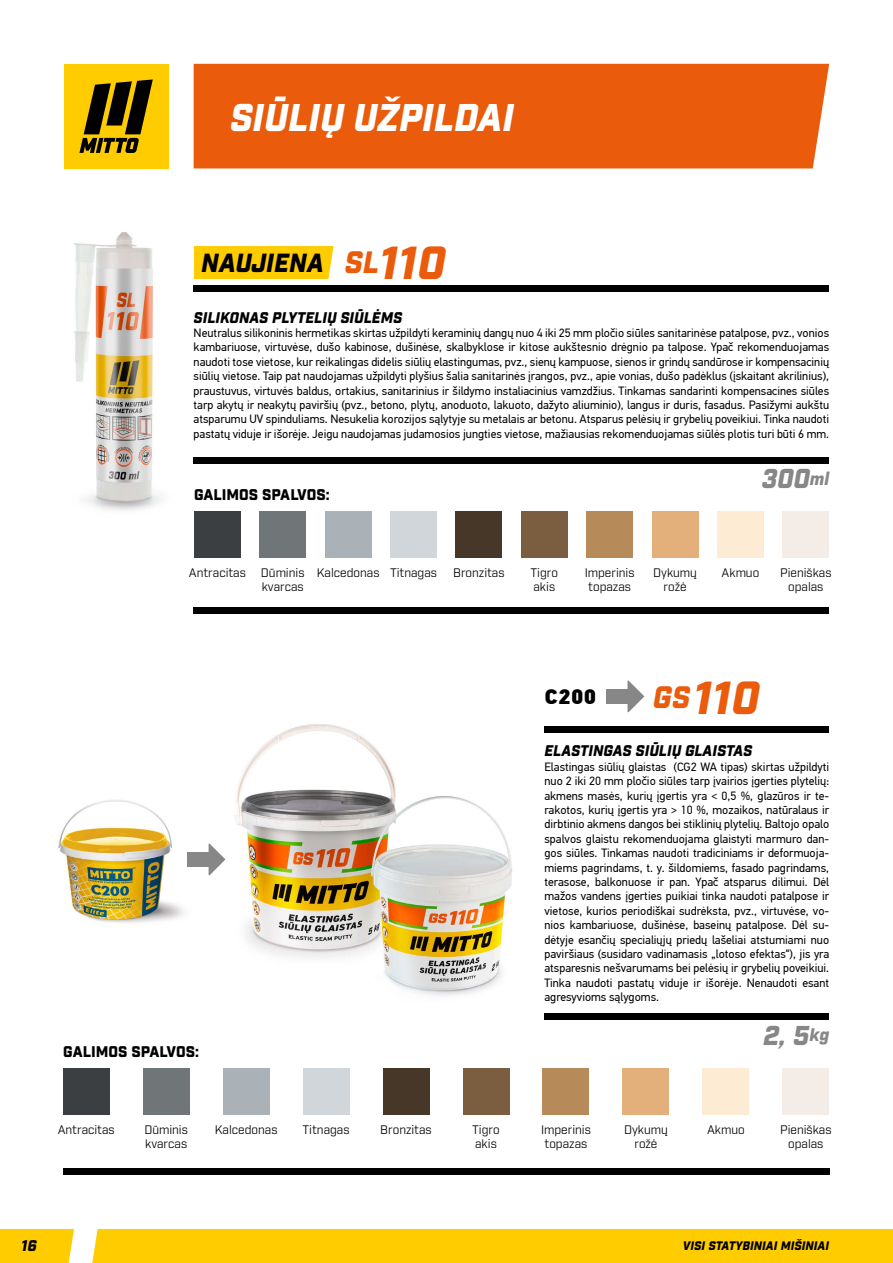
<style>
.page{position:relative;width:893px;height:1263px;background:#fff}
.page>*{position:absolute;margin:0;border:0;box-sizing:border-box;transform-origin:0 0}
.t1{font:italic 900 45px "Industry";color:#ea5b0b}
.t2{font:italic 900 37.5px "Industry";color:#fff}
.t3{font:italic 900 26.55px "Industry";color:#878787}
.t4{font:italic 900 25.5px "Industry";color:#000}
.t5{font:900 21px "PF Din Text Pro";color:#000}
.t6{font:italic 900 15px "Industry";color:#000}
.t7{font:900 15px "Industry";color:#000}
.t8{font:12px/14.4px "PF Din Text Pro";color:#000;text-align:justify}
.t9{font:12px/14.4px "Industry";color:#000}
.t10{font:italic 900 12px "Industry";color:#000}
.s1{font-size:30px}
.s2{font-size:17.7px}
</style>
<div class="page">
<div style="left:92px;top:1229px;width:801px;height:34px;background:#fc0"></div>
<div style="left:0;top:1229px;width:74px;height:34px;background:#fc0"></div>
<div style="left:64px;top:64px;width:104px;height:104px;background:#fc0"></div>
<svg style="left:79px;top:79px;width:74px;height:74px"></svg>
<div style="left:194px;top:64px;width:635px;height:104px;background:#ea5b0b"></div>
<img style="left:73px;top:232px;width:218px;height:279px">
<div style="left:194px;top:285px;width:635px;height:7px;background:#000"></div>
<div style="left:194px;top:457px;width:635px;height:6px;background:#000"></div>
<div style="left:194px;top:607px;width:635px;height:7px;background:#000"></div>
<div style="left:194px;top:246px;width:140px;height:33px;background:#fc0"></div>
<img style="left:208px;top:724px;width:304px;height:272px">
<img style="left:58px;top:800px;width:126px;height:123px">
<div style="left:187px;top:852px;width:24px;height:15px;background:#878787"></div>
<svg style="left:209px;top:843px;width:16px;height:32px"></svg>
<div style="left:606px;top:689px;width:24px;height:15px;background:#878787"></div>
<svg style="left:627px;top:680px;width:17px;height:32px"></svg>
<div style="left:544px;top:726px;width:285px;height:6px;background:#000"></div>
<div style="left:544px;top:1013px;width:285px;height:7px;background:#000"></div>
<div style="left:63px;top:1168px;width:766px;height:6px;background:#000"></div>
<div style="left:194px;top:511px;width:47px;height:47px;background:#3c3f41"></div>
<div style="left:63px;top:1068px;width:47px;height:46px;background:#3c3f41"></div>
<div style="left:259px;top:511px;width:47px;height:47px;background:#707578"></div>
<div style="left:143px;top:1068px;width:47px;height:46px;background:#707578"></div>
<div style="left:325px;top:511px;width:47px;height:47px;background:#aab2b8"></div>
<div style="left:223px;top:1068px;width:47px;height:46px;background:#aab2b8"></div>
<div style="left:390px;top:511px;width:47px;height:47px;background:#d1d6da"></div>
<div style="left:303px;top:1068px;width:46px;height:46px;background:#d1d6da"></div>
<div style="left:455px;top:511px;width:47px;height:47px;background:#463729"></div>
<div style="left:383px;top:1068px;width:46px;height:46px;background:#463729"></div>
<div style="left:521px;top:511px;width:47px;height:47px;background:#7b5d3f"></div>
<div style="left:463px;top:1068px;width:46px;height:46px;background:#7b5d3f"></div>
<div style="left:586px;top:511px;width:47px;height:47px;background:#b78a5a"></div>
<div style="left:543px;top:1068px;width:46px;height:46px;background:#b78a5a"></div>
<div style="left:652px;top:511px;width:46px;height:47px;background:#e3b07b"></div>
<div style="left:622px;top:1068px;width:47px;height:46px;background:#e3b07b"></div>
<div style="left:717px;top:511px;width:47px;height:47px;background:#feebd3"></div>
<div style="left:702px;top:1068px;width:47px;height:46px;background:#feebd3"></div>
<div style="left:782px;top:511px;width:47px;height:47px;background:#f4ece6"></div>
<div style="left:782px;top:1068px;width:47px;height:46px;background:#f4ece6"></div>
<h2 class="t2" style="left:230px;top:95px;width:286px">SIŪLIŲ UŽPILDAI</h2>
<h3 class="t4" style="left:201px;top:247px;width:124px">NAUJIENA</h3>
<h1 class="t1" style="left:344px;top:235px;width:102px"><span class="s1">SL</span>110</h1>
<p class="t6" style="left:194px;top:308px;width:210px">SILIKONAS PLYTELIŲ SIŪLĖMS</p>
<p class="t8" style="left:194px;top:326px;width:637px">Neutralus silikoninis hermetikas skirtas užpildyti keraminių dangų nuo 4 iki 25 mm pločio siūles sanitarinėse patalpose, pvz., vonios kambariuose, virtuvėse, dušo kabinose, dušinėse, skalbyklose ir kitose aukštesnio drėgnio pa talpose. Ypač rekomenduojamas naudoti tose vietose, kur reikalingas didelis siūlių elastingumas, pvz., sienų kampuose, sienos ir grindų sandūrose ir kompensacinių siūlių vietose. Taip pat naudojamas užpildyti plyšius šalia sanitarinės įrangos, pvz., apie vonias, dušo padėklus (įskaitant akrilinius), praustuvus, virtuvės baldus, ortakius, sanitarinius ir šildymo instaliacinius vamzdžius. Tinkamas sandarinti kompensacines siūles tarp akytų ir neakytų paviršių (pvz., betono, plytų, anoduoto, lakuoto, dažyto aliuminio), langus ir duris, fasadus. Pasižymi aukštu atsparumu UV spinduliams. Nesukelia korozijos sąlytyje su metalais ar betonu. Atsparus pelėsių ir grybelių poveikiui. Tinka naudoti pastatų viduje ir išorėje. Jeigu naudojamas judamosios jungties vietose, mažiausias rekomenduojamas siūlės plotis turi būti 6 mm.</p>
<p class="t7" style="left:194px;top:486px;width:137px">GALIMOS SPALVOS:</p>
<h3 class="t3" style="left:761px;top:463px;width:69px">300<span class="s2">ml</span></h3>
<p class="t9" style="left:189px;top:566px;width:59px">Antracitas</p>
<p class="t9" style="left:261px;top:566px;width:45px">Dūminis kvarcas</p>
<p class="t9" style="left:317px;top:566px;width:64px">Kalcedonas</p>
<p class="t9" style="left:390px;top:566px;width:49px">Titnagas</p>
<p class="t9" style="left:453px;top:566px;width:53px">Bronzitas</p>
<p class="t9" style="left:531px;top:566px;width:29px">Tigro akis</p>
<p class="t9" style="left:585px;top:566px;width:51px">Imperinis topazas</p>
<p class="t9" style="left:653px;top:566px;width:45px;text-align:center">Dykumų rožė</p>
<p class="t9" style="left:722px;top:566px;width:39px">Akmuo</p>
<p class="t9" style="left:780px;top:566px;width:53px;text-align:center">Pieniškas opalas</p>
<p class="t7" style="left:63px;top:1042px;width:137px">GALIMOS SPALVOS:</p>
<p class="t9" style="left:58px;top:1122px;width:59px">Antracitas</p>
<p class="t9" style="left:144px;top:1122px;width:45px">Dūminis kvarcas</p>
<p class="t9" style="left:215px;top:1122px;width:64px">Kalcedonas</p>
<p class="t9" style="left:303px;top:1122px;width:49px">Titnagas</p>
<p class="t9" style="left:380px;top:1122px;width:53px">Bronzitas</p>
<p class="t9" style="left:472px;top:1122px;width:29px">Tigro akis</p>
<h3 class="t5" style="left:544px;top:683px;width:53px">C200</h3>
<h1 class="t1" style="left:653px;top:670px;width:108px"><span class="s1">GS</span>110</h1>
<p class="t6" style="left:544px;top:742px;width:209px">ELASTINGAS SIŪLIŲ GLAISTAS</p>
<p class="t8" style="left:544px;top:760px;width:286px">Elastingas siūlių glaistas (CG2 WA tipas) skirtas užpildyti nuo 2 iki 20 mm pločio siūles tarp įvairios įgerties plytelių: akmens masės, kurių įgertis yra &lt; 0,5 %, glazūros ir te&shy;rakotos, kurių įgertis yra &gt; 10 %, mozaikos, natūralaus ir dirbtinio akmens dangos bei stiklinių plytelių. Baltojo opalo spalvos glaistu rekomenduojama glaistyti marmuro dan&shy;gos siūles. Tinkamas naudoti tradiciniams ir deformuoja&shy;miems pagrindams, t. y. šildomiems, fasado pagrindams, terasose, balkonuose ir pan. Ypač atsparus dilimui. Dėl mažos vandens įgerties puikiai tinka naudoti patalpose ir vietose, kurios periodiškai sudrėksta, pvz., virtuvėse, vo&shy;nios kambariuose, dušinėse, baseinų patalpose. Dėl su&shy;dėtyje esančių specialiųjų priedų lašeliai atstumiami nuo paviršiaus (susidaro vadinamasis „lotoso efektas“), jis yra atsparesnis nešvarumams bei pelėsių ir grybelių poveikiui.<br>Tinka naudoti pastatų viduje ir išorėje. Nenaudoti esant agresyvioms sąlygoms.</p>
<p class="t9" style="left:541px;top:1122px;width:51px">Imperinis topazas</p>
<p class="t9" style="left:624px;top:1122px;width:45px;text-align:center">Dykumų rožė</p>
<h3 class="t3" style="left:763px;top:1019px;width:67px">2, 5<span class="s2">kg</span></h3>
<p class="t9" style="left:707px;top:1122px;width:39px">Akmuo</p>
<p class="t9" style="left:780px;top:1122px;width:53px;text-align:center">Pieniškas opalas</p>
<p class="t6" style="left:21px;top:1236px;width:17px">16</p>
<p class="t10" style="left:683px;top:1238px;width:148px">VISI STATYBINIAI MIŠINIAI</p>
</div>
